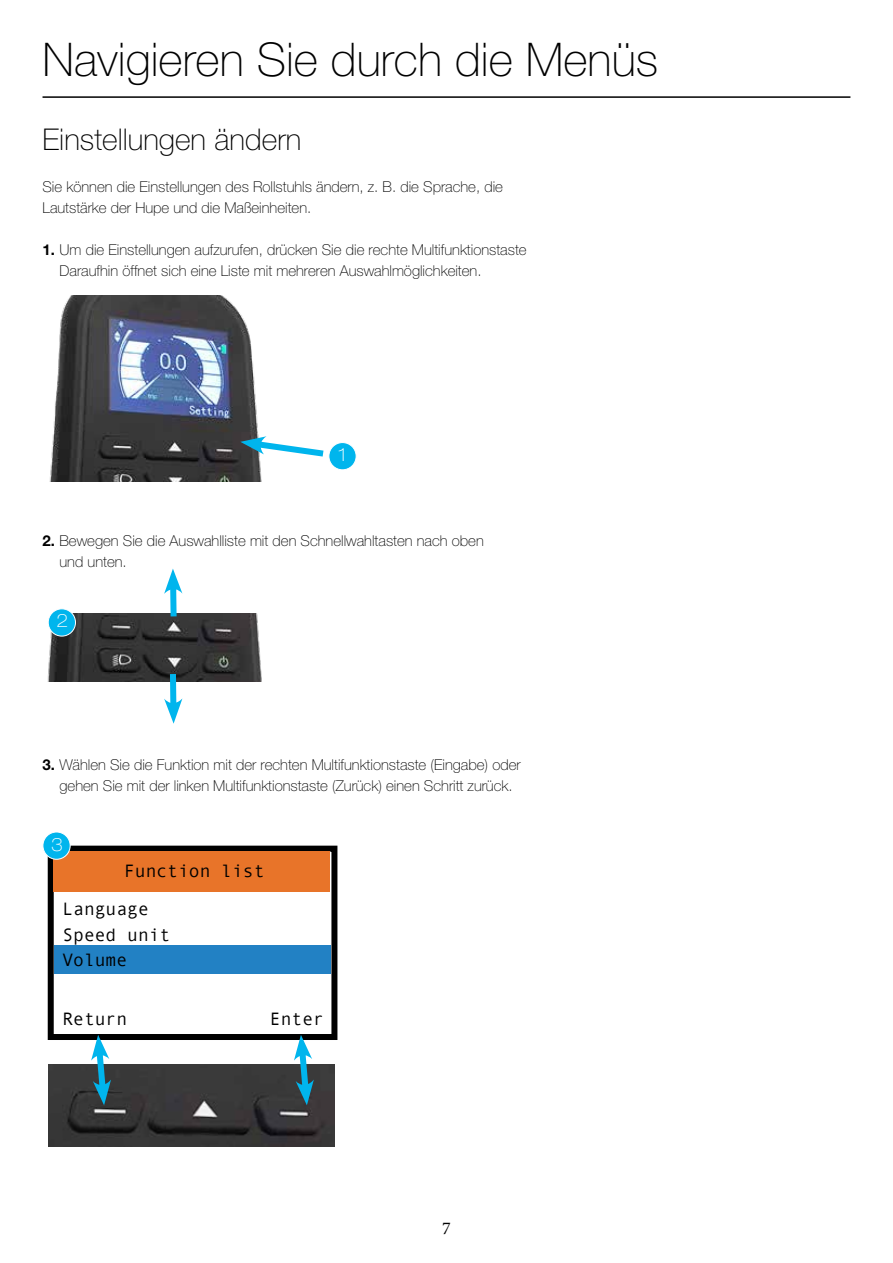
<style>
.page{position:relative;width:893px;height:1263px;background:#fff}
.page>*{position:absolute;margin:0;border:0;box-sizing:border-box;transform-origin:0 0}
.t1{font:100 46.5px "Helvetica Neue LT Pro";color:#000}
.t2{font:100 30px "Helvetica Neue LT Pro";color:#000}
.t3{font:18px/25.5px "Andale Mono";color:#000}
.t4{font:100 expanded 18px "Helvetica Neue LT Pro";color:#fff}
.t5{font:18px "Minion Pro";color:#000}
.t6{font:100 16.35px "Helvetica Neue LT Pro";color:#fff}
.t7{font:100 15px/21px "Helvetica Neue LT Pro";color:#000}
.s1{font-weight:700}
.s2{font-stretch:expanded;font-size:18px}
</style>
<div class="page">
<hr style="left:43px;top:96px;width:807px;height:2px;background:#000">
<div style="left:48px;top:846px;width:289px;height:194px;border:6px solid #000"></div>
<div style="left:53px;top:851px;width:277px;height:41px;background:#e87429"></div>
<div style="left:54px;top:945px;width:277px;height:28px;background:#2281c4"></div>
<img style="left:49px;top:295px;width:213px;height:186px">
<svg style="left:240px;top:436px;width:84px;height:24px"></svg>
<div style="left:329px;top:442px;width:27px;height:28px;background:#00b5ed;border-radius:50%"></div>
<div style="left:328px;top:442px;width:29px;height:28px;border:1px solid #fff;border-radius:50%"></div>
<img style="left:47px;top:613px;width:215px;height:68px">
<svg style="left:164px;top:569px;width:18px;height:53px"></svg>
<svg style="left:164px;top:668px;width:18px;height:56px"></svg>
<div style="left:48px;top:609px;width:27px;height:27px;background:#00b5ed;border-radius:50%"></div>
<div style="left:48px;top:608px;width:28px;height:28px;border:1px solid #fff;border-radius:50%"></div>
<img style="left:48px;top:1064px;width:286px;height:82px">
<div style="left:43px;top:832px;width:27px;height:27px;background:#00b5ed;border-radius:50%"></div>
<div style="left:43px;top:832px;width:28px;height:28px;border:1px solid #fff;border-radius:50%"></div>
<svg style="left:294px;top:1035px;width:20px;height:70px"></svg>
<svg style="left:91px;top:1035px;width:20px;height:70px"></svg>
<h1 class="t1" style="left:43px;top:33px;width:617px">Navigieren Sie durch die Menüs</h1>
<h2 class="t2" style="left:43px;top:122px;width:260px">Einstellungen ändern</h2>
<p class="t7" style="left:43px;top:176px;width:462px">Sie können die Einstellungen des Rollstuhls ändern, z. B. die Sprache, die<br>Lautstärke der Hupe und die Maßeinheiten.</p>
<p class="t7" style="left:60px;top:239px;width:469px;text-indent:-17px"><span class="s1">1.</span> Um die Einstellungen aufzurufen, drücken Sie die rechte Multifunktionstaste<br>Daraufhin öffnet sich eine Liste mit mehreren Auswahlmöglichkeiten.</p>
<p class="t6" style="left:338px;top:444px;width:11px">1<span class="s2">1</span></p>
<p class="t7" style="left:60px;top:530px;width:426px;text-indent:-17px"><span class="s1">2.</span> Bewegen Sie die Auswahlliste mit den Schnellwahltasten nach oben und unten.</p>
<p class="t4" style="left:56px;top:610px;width:13px">2</p>
<p class="t7" style="left:43px;top:754px;width:480px;text-align:center"><span class="s1">3.</span> Wählen Sie die Funktion mit der rechten Multifunktionstaste (Eingabe) oder gehen Sie mit der linken Multifunktionstaste (Zurück) einen Schritt zurück.</p>
<p class="t4" style="left:51px;top:833px;width:13px">3</p>
<p class="t3" style="left:124px;top:857px;width:142px">Function list</p>
<p class="t3" style="left:62px;top:895px;width:109px">Language<br>Speed unit<br>Volume</p>
<p class="t3" style="left:62px;top:1005px;width:66px">Return</p>
<p class="t3" style="left:270px;top:1005px;width:55px">Enter</p>
<p class="t5" style="left:442px;top:1217px;width:10px">7</p>
</div>
